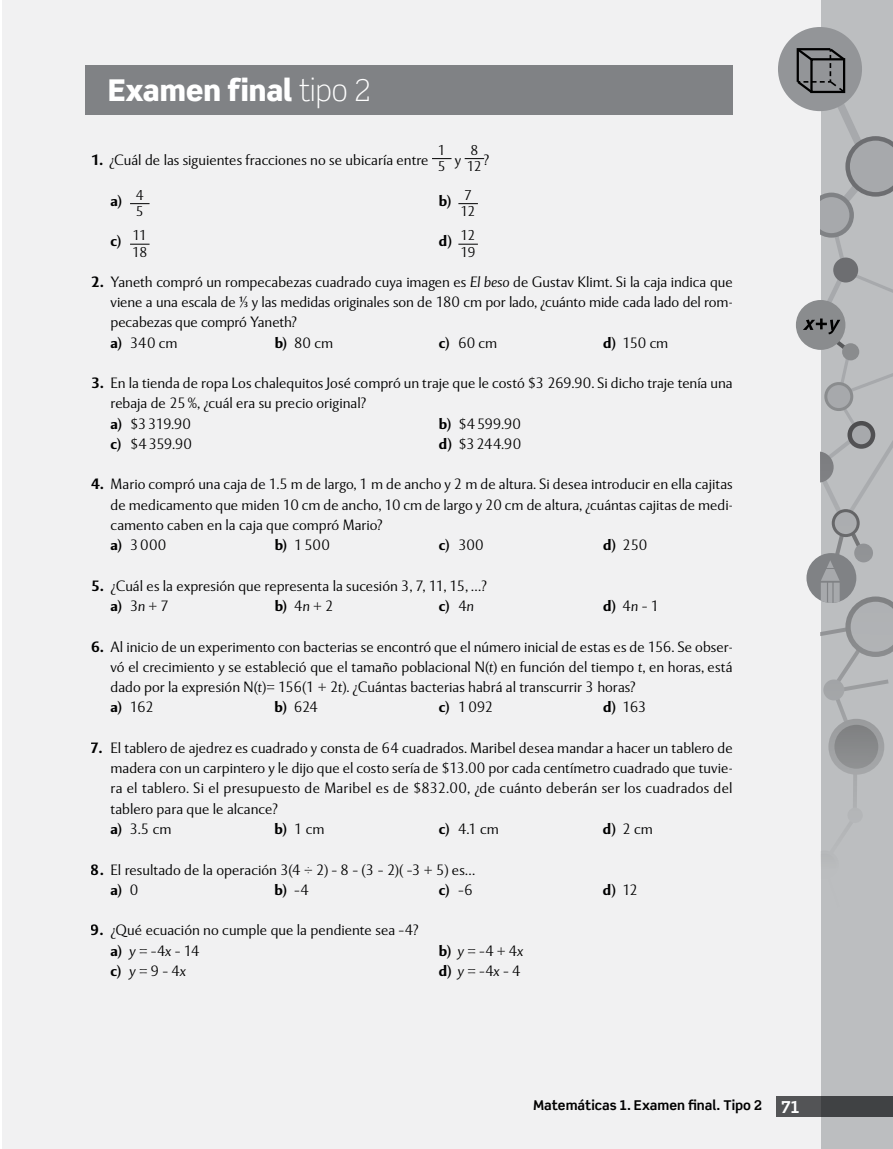
<style>
.page{position:relative;width:893px;height:1149px;background:#fff}
.page>*{position:absolute;margin:0;border:0;box-sizing:border-box;transform-origin:0 0}
.t1{font:900 30px "Scene Std";color:#fff;scale:.95 1}
.t2{font:700 16.5px "Scene Std";color:#fff}
.t3{font:300 15px/20.2px "Mentor Sans Std";color:#000}
.t4{font:700 15px "Mentor Sans Std";color:#000}
.t5{font:300 14.25px/16.5px "Mentor Sans Std";letter-spacing:-.075em;color:#000}
.t6{font:700 13.5px "Scene Std";color:#000}
.s1{font-weight:300}
.s2{font-weight:700}
.s3{font-style:italic}
.s4{font-weight:300;font-style:italic}
</style>
<div class="page">
<div style="left:2px;top:0;width:891px;height:1148px;background:#f1f1f2"></div>
<div style="left:821px;top:0;width:72px;height:1148px;background:#bcbec0"></div>
<div style="left:778px;top:27px;width:84px;height:84px;background:#939598;border-radius:50%"></div>
<svg style="left:795px;top:46px;width:98px;height:762px"></svg>
<div style="left:85px;top:65px;width:648px;height:49px;background:#808285"></div>
<div style="left:777px;top:1095px;width:116px;height:21px;background:linear-gradient(to right,#555557,#3a3c3e)"></div>
<svg style="left:432px;top:158px;width:19px;height:1px"></svg>
<svg style="left:465px;top:158px;width:19px;height:1px"></svg>
<svg style="left:130px;top:203px;width:20px;height:1px"></svg>
<svg style="left:130px;top:244px;width:20px;height:1px"></svg>
<svg style="left:458px;top:203px;width:20px;height:1px"></svg>
<svg style="left:458px;top:244px;width:20px;height:1px"></svg>
<h1 class="t1" style="left:108px;top:71px;width:278px">Examen final <span class="s1">tipo 2</span></h1>
<p class="t3" style="left:91px;top:150px;width:339px"><span class="s2">1.</span> ¿Cuál de las siguientes fracciones no se ubicaría entre</p>
<p class="t5" style="left:438px;top:142px;width:53px">1<br>5 <sup>y</sup> 12 <sup>?</sup></p>
<p class="t5" style="left:470px;top:142px;width:10px">8</p>
<p class="t4" style="left:111px;top:191px;width:35px">a) <sup>4</sup></p>
<p class="t5" style="left:136px;top:203px;width:10px">5</p>
<p class="t4" style="left:111px;top:231px;width:38px">c) <sup>11</sup></p>
<p class="t5" style="left:132px;top:244px;width:17px">18</p>
<p class="t4" style="left:439px;top:191px;width:35px">b) <sup>7</sup></p>
<p class="t5" style="left:461px;top:203px;width:17px">12</p>
<p class="t4" style="left:439px;top:231px;width:38px">d) <sup>12</sup></p>
<p class="t5" style="left:460px;top:244px;width:17px">19</p>
<p class="t3" style="left:111px;top:271px;width:624px;text-indent:-19px"><span class="s2">2.</span> Yaneth compró un rompecabezas cuadrado cuya imagen es <span class="s3">El beso</span> de Gustav Klimt. Si la caja indica que viene a una escala de ⅓ y las medidas originales son de 180 cm por lado, ¿cuánto mide cada lado del rom&shy;pecabezas que compró Yaneth?<br><span class="s2">a)</span> 340 cm</p>
<p class="t3" style="left:275px;top:332px;width:60px"><span class="s2">b)</span> 80 cm</p>
<p class="t3" style="left:439px;top:332px;width:60px"><span class="s2">c)</span> 60 cm</p>
<p class="t3" style="left:603px;top:332px;width:67px"><span class="s2">d)</span> 150 cm</p>
<p class="t3" style="left:111px;top:373px;width:624px;text-indent:-19px"><span class="s2">3.</span> En la tienda de ropa Los chalequitos José compró un traje que le costó $3 269.90. Si dicho traje tenía una rebaja de 25%, ¿cuál era su precio original?<br><span class="s2">a)</span> $3319.90<br><span class="s2">c)</span> $4359.90</p>
<p class="t3" style="left:439px;top:413px;width:84px"><span class="s2">b)</span> $4599.90 <span class="s2">d)</span> $3244.90</p>
<p class="t3" style="left:111px;top:474px;width:624px;text-indent:-20px"><span class="s2">4.</span> Mario compró una caja de 1.5 m de largo, 1 m de ancho y 2 m de altura. Si desea introducir en ella cajitas de medicamento que miden 10 cm de ancho, 10 cm de largo y 20 cm de altura, ¿cuántas cajitas de medi&shy;camento caben en la caja que compró Mario?<br><span class="s2">a)</span> 3000</p>
<p class="t3" style="left:275px;top:535px;width:57px"><span class="s2">b)</span> 1500</p>
<p class="t3" style="left:439px;top:535px;width:46px"><span class="s2">c)</span> 300</p>
<p class="t3" style="left:603px;top:535px;width:46px"><span class="s2">d)</span> 250</p>
<p class="t3" style="left:111px;top:575px;width:378px;text-indent:-20px"><span class="s2">5.</span> ¿Cuál es la expresión que representa la sucesión 3, 7, 11, 15, …? <span class="s2">a)</span> 3<span class="s3">n</span> + 7</p>
<p class="t3" style="left:275px;top:595px;width:61px"><span class="s2">b)</span> 4<span class="s3">n</span> + 2</p>
<p class="t4" style="left:439px;top:596px;width:37px">c) <span class="s1">4</span><span class="s4">n</span></p>
<p class="t3" style="left:603px;top:595px;width:58px"><span class="s2">d)</span> 4<span class="s3">n</span> – 1</p>
<p class="t3" style="left:110px;top:636px;width:624px;text-indent:-19px"><span class="s2">6.</span> Al inicio de un experimento con bacterias se encontró que el número inicial de estas es de 156. Se obser&shy;vó el crecimiento y se estableció que el tamaño poblacional N(<span class="s3">t</span>) en función del tiempo <span class="s3">t</span>, en horas, está dado por la expresión N(<span class="s3">t</span>)= 156(1 + 2<span class="s3">t</span>). ¿Cuántas bacterias habrá al transcurrir 3 horas?<br><span class="s2">a)</span> 162</p>
<p class="t3" style="left:275px;top:697px;width:45px"><span class="s2">b)</span> 624</p>
<p class="t3" style="left:439px;top:697px;width:56px"><span class="s2">c)</span> 1092</p>
<p class="t3" style="left:603px;top:697px;width:45px"><span class="s2">d)</span> 163</p>
<p class="t3" style="left:110px;top:737px;width:624px;text-indent:-19px"><span class="s2">7.</span> El tablero de ajedrez es cuadrado y consta de 64 cuadrados. Maribel desea mandar a hacer un tablero de madera con un carpintero y le dijo que el costo sería de $13.00 por cada centímetro cuadrado que tuvie&shy;ra el tablero. Si el presupuesto de Maribel es de $832.00, ¿de cuánto deberán ser los cuadrados del tablero para que le alcance?<br><span class="s2">a)</span> 3.5 cm</p>
<p class="t3" style="left:275px;top:818px;width:51px"><span class="s2">b)</span> 1 cm</p>
<p class="t3" style="left:439px;top:818px;width:62px"><span class="s2">c)</span> 4.1 cm</p>
<p class="t3" style="left:603px;top:818px;width:51px"><span class="s2">d)</span> 2 cm</p>
<p class="t3" style="left:110px;top:859px;width:366px;text-indent:-19px"><span class="s2">8.</span> El resultado de la operación 3(4 ÷ 2) – 8 – (3 – 2)( –3 + 5) es… <span class="s2">a)</span> 0</p>
<p class="t4" style="left:275px;top:879px;width:36px">b) <span class="s1">–4</span></p>
<p class="t4" style="left:439px;top:879px;width:36px">c) <span class="s1">–6</span></p>
<p class="t4" style="left:603px;top:879px;width:37px">d) <span class="s1">12</span></p>
<p class="t3" style="left:110px;top:919px;width:309px;text-indent:-20px"><span class="s2">9.</span> ¿Qué ecuación no cumple que la pendiente sea –4? <span class="s2">a)</span> <span class="s3">y</span> = –4<span class="s3">x</span> – 14<br><span class="s2">c)</span> <span class="s3">y</span> = 9 – 4<span class="s3">x</span></p>
<p class="t3" style="left:439px;top:940px;width:86px"><span class="s2">b)</span> <span class="s3">y</span> = –4 + 4<span class="s3">x </span><span class="s2">d)</span> <span class="s3">y</span> = –4<span class="s3">x</span> – 4</p>
<p class="t6" style="left:533px;top:1096px;width:231px">Matemáticas 1. Examen final. Tipo 2</p>
<p class="t2" style="left:781px;top:1096px;width:20px">71</p>
</div>
